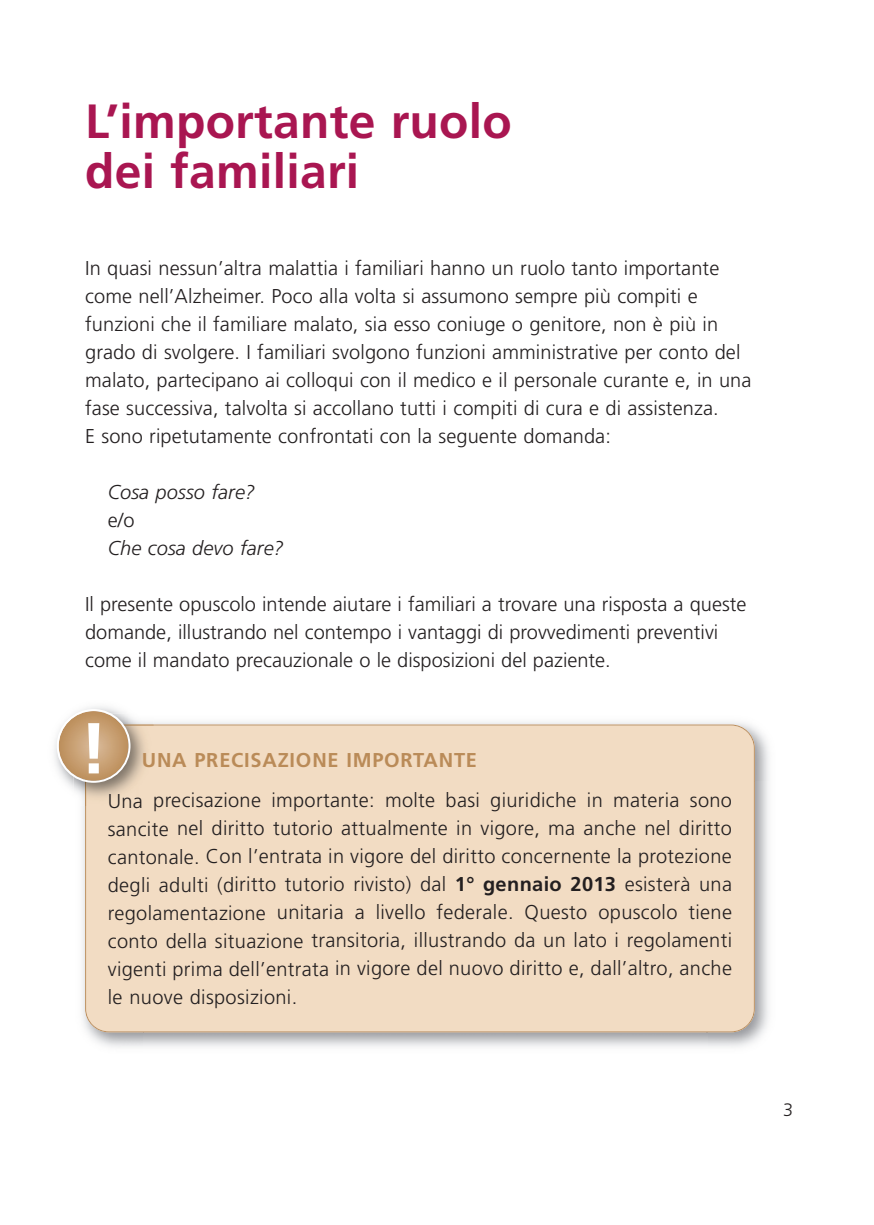
<style>
.page{position:relative;width:874px;height:1225px;background:#fff}
.page>*{position:absolute;margin:0;border:0;box-sizing:border-box;transform-origin:0 0}
.t1{font:700 72px "Frutiger";color:#fff}
.t2{font:700 48px/50px "Frutiger";letter-spacing:.005em;color:#a91651}
.t3{font:300 20px/28px "Frutiger";letter-spacing:.005em;color:#231f20}
.t4{font:italic 300 20px "Frutiger";letter-spacing:.005em;color:#231f20}
.t5{font:700 20px "Frutiger";letter-spacing:.04em;color:#ba8b58}
.t6{font:300 18px "Frutiger";color:#231f20}
.s1{font-weight:700}
</style>
<div class="page">
<img style="left:154px;top:722px;width:615px;height:59px">
<img style="left:707px;top:781px;width:62px;height:267px">
<div style="left:85px;top:724px;width:669px;height:308px;background:#f2dcc3"></div>
<img style="left:85px;top:724px;width:69px;height:82px">
<svg style="left:57px;top:709px;width:73px;height:74px"></svg>
<h2 class="t2" style="left:85px;top:100px;width:428px">L’importante ruolo dei familiari</h2>
<p class="t3" style="left:85px;top:256px;width:667px">In quasi nessun’altra malattia i familiari hanno un ruolo tanto importante come nell’Alzheimer. Poco alla volta si assumono sempre più compiti e funzioni che il familiare malato, sia esso coniuge o genitore, non è più in grado di svolgere. I familiari svolgono funzioni amministrative per conto del malato, partecipano ai colloqui con il medico e il personale curante e, in una fase successiva, talvolta si accollano tutti i compiti di cura e di assistenza.<br>E sono ripetutamente confrontati con la seguente domanda:</p>
<p class="t4" style="left:108px;top:484px;width:149px">Cosa posso fare?</p>
<p class="t3" style="left:108px;top:508px;width:28px">e/o</p>
<p class="t4" style="left:108px;top:540px;width:177px">Che cosa devo fare?</p>
<p class="t3" style="left:85px;top:592px;width:662px">Il presente opuscolo intende aiutare i familiari a trovare una risposta a queste domande, illustrando nel contempo i vantaggi di provvedimenti preventivi come il mandato precauzionale o le disposizioni del paziente.</p>
<h1 class="t1" style="left:80px;top:719px;width:30px">!</h1>
<p class="t5" style="left:142px;top:752px;width:336px">UNA PRECISAZIONE IMPORTANTE</p>
<p class="t3" style="left:108px;top:788px;width:625px;text-align:justify">Una precisazione importante: molte basi giuridiche in materia sono sancite nel diritto tutorio attualmente in vigore, ma anche nel diritto cantonale. Con l’entrata in vigore del diritto concernente la protezione degli adulti (diritto tutorio rivisto) dal <span class="s1">1° gennaio 2013</span> esisterà una regolamentazione unitaria a livello federale. Questo opuscolo tiene conto della situazione transitoria, illustrando da un lato i regolamenti vigenti prima dell’entrata in vigore del nuovo diritto e, dall’altro, anche le nuove disposizioni.</p>
<p class="t6" style="left:782px;top:1102px;width:12px">3</p>
</div>
